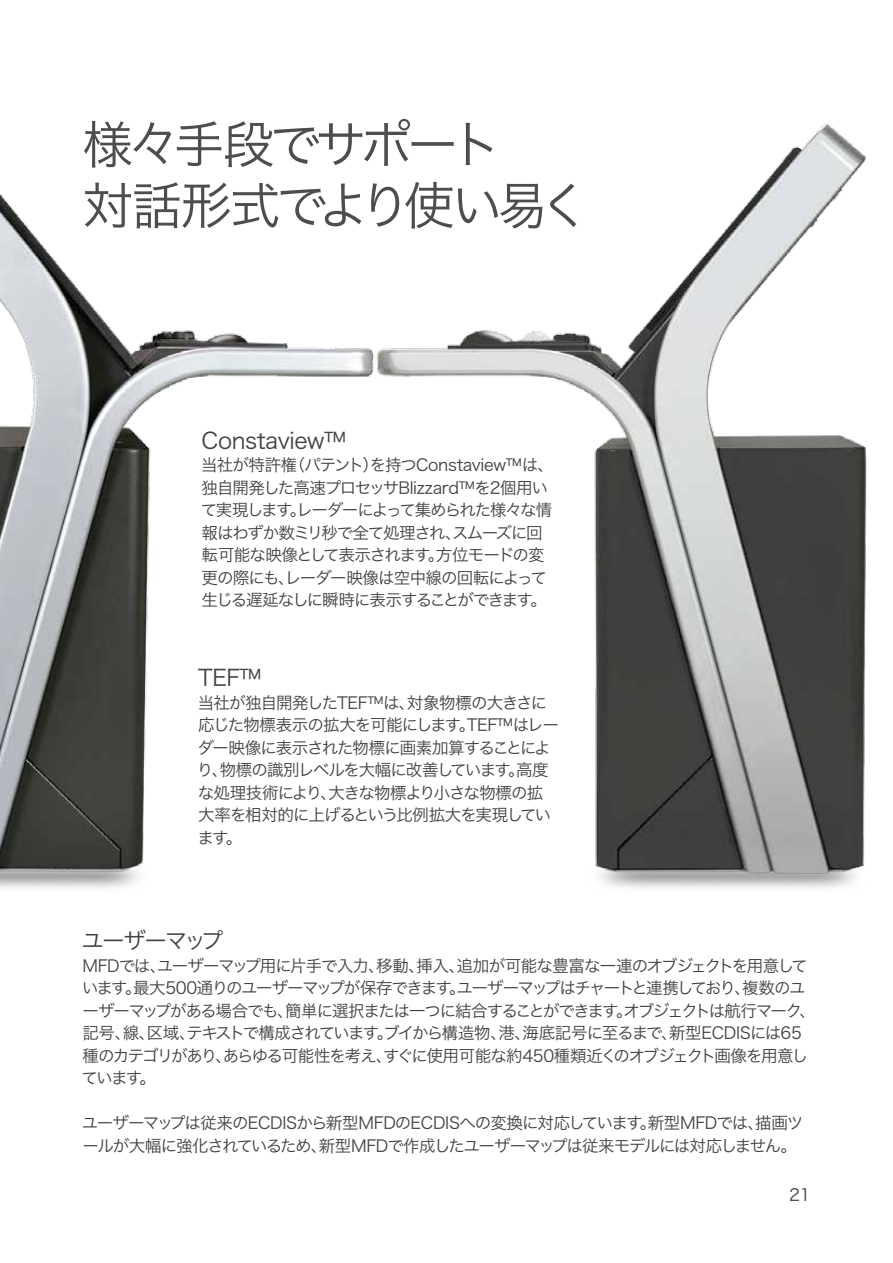
<style>
.page{position:relative;width:893px;height:1263px;background:#fff}
.page>*{position:absolute;margin:0;border:0;box-sizing:border-box;transform-origin:0 0}
.t1{font:51px/61.2px "Hira Kaku Pro W3";letter-spacing:-.095em;color:#4d4d4f}
.t2{font:22.5px "Hira Kaku Pro W3";letter-spacing:-.02em;color:#414042}
.t3{font:22.5px "Hira Kaku Pro W3";letter-spacing:-.1em;color:#414042}
.t4{font:16.5px/22.5px "Hira Kaku Pro W3";letter-spacing:-.065em;color:#414042}
</style>
<div class="page">
<img style="left:0;top:123px;width:867px;height:765px">
<h1 class="t1" style="left:82px;top:110px;width:509px">様々手段でサポート<br>対話形式でより使い易く</h1>
<h2 class="t2" style="left:202px;top:420px;width:147px">Constaview™</h2>
<p class="t4" style="left:201px;top:453px;width:355px">当社が特許権（パテント）を持つConstaview™は、独自開発した高速プロセッサBlizzard™を2個用いて実現します。レーダーによって集められた様々な情報はわずか数ミリ秒で全て処理され、スムーズに回転可能な映像として表示されます。方位モードの変更の際にも、レーダー映像は空中線の回転によって生じる遅延なしに瞬時に表示することができます。</p>
<h2 class="t2" style="left:198px;top:658px;width:65px">TEF™</h2>
<p class="t4" style="left:197px;top:690px;width:363px">当社が独自開発したTEF™は、対象物標の大きさに応じた物標表示の拡大を可能にします。TEF™はレーダー映像に表示された物標に画素加算することにより、物標の識別レベルを大幅に改善しています。高度な処理技術により、大きな物標より小さな物標の拡大率を相対的に上げるという比例拡大を実現しています。</p>
<h2 class="t3" style="left:82px;top:920px;width:143px">ユーザーマップ</h2>
<p class="t4" style="left:82px;top:953px;width:736px">MFDでは、ユーザーマップ用に片手で入力、移動、挿入、追加が可能な豊富な一連のオブジェクトを用意しています。最大500通りのユーザーマップが保存できます。ユーザーマップはチャートと連携しており、複数のユーザーマップがある場合でも、簡単に選択または一つに結合することができます。オブジェクトは航行マーク、記号、線、区域、テキストで構成されています。ブイから構造物、港、海底記号に至るまで、新型ECDISには65種のカテゴリがあり、あらゆる可能性を考え、すぐに使用可能な約450種類近くのオブジェクト画像を用意しています。</p>
<p class="t4" style="left:82px;top:1110px;width:723px">ユーザーマップは従来のECDISから新型MFDのECDISへの変換に対応しています。新型MFDでは、描画ツールが大幅に強化されているため、新型MFDで作成したユーザーマップは従来モデルには対応しません。</p>
<p class="t4" style="left:789px;top:1182px;width:23px">21</p>
</div>
